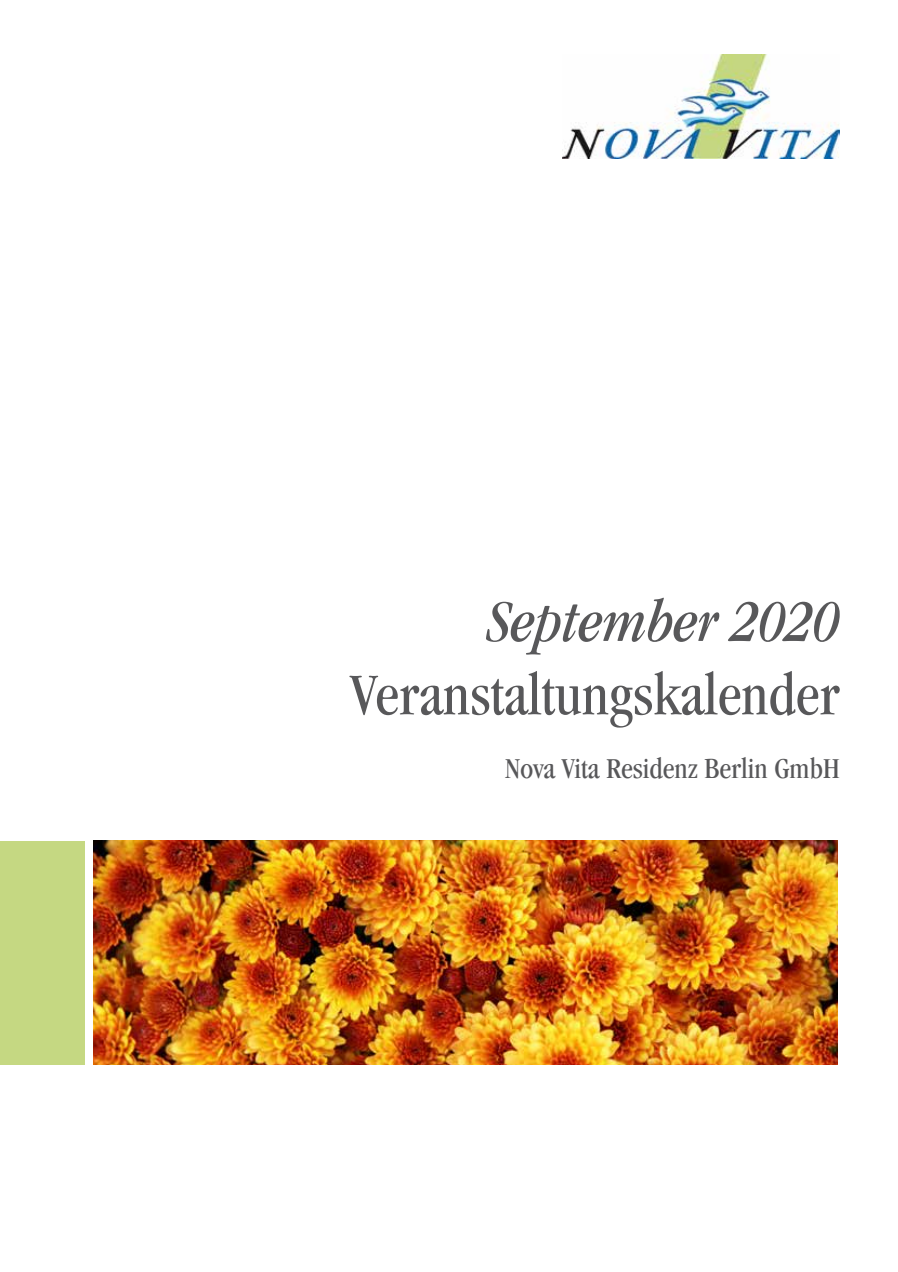
<style>
.page{position:relative;width:898px;height:1272px;background:#fff}
.page>*{position:absolute;margin:0;border:0;box-sizing:border-box;transform-origin:0 0}
.t1{font:condensed 61.05px "Garamond";color:#58585a}
.t2{font:italic condensed 61.05px "Garamond";color:#58585a}
.t3{font:condensed 30px "Garamond";color:#58585a}
</style>
<div class="page">
<img style="left:562px;top:55px;width:277px;height:103px">
<div style="left:0;top:840px;width:84px;height:224px;background:#c5d882"></div>
<img style="left:93px;top:840px;width:744px;height:224px">
<h1 class="t2" style="left:487px;top:587px;width:354px">September 2020</h1>
<h1 class="t1" style="left:350px;top:660px;width:491px">Veranstaltungskalender</h1>
<p class="t3" style="left:505px;top:752px;width:336px">Nova Vita Residenz Berlin GmbH</p>
</div>
